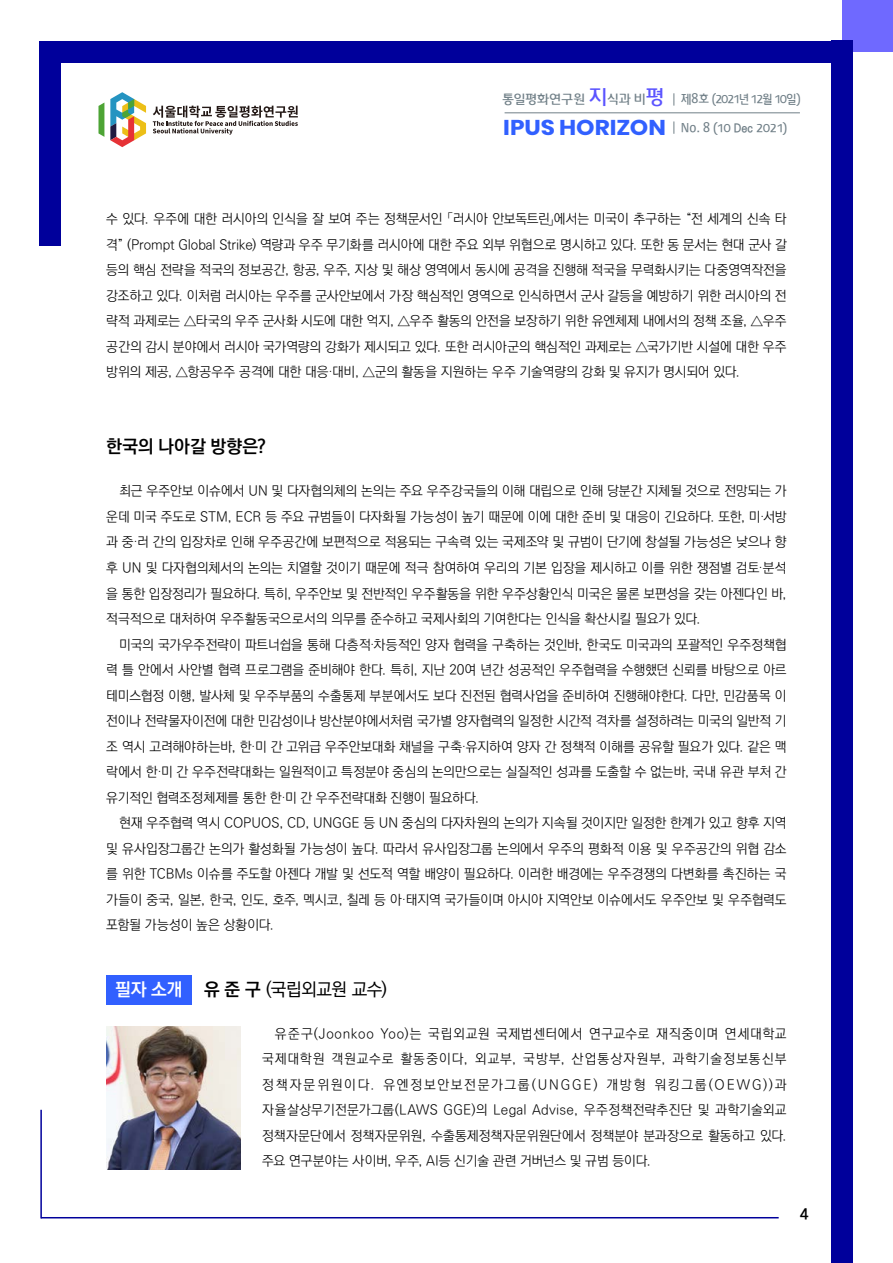
<style>
.page{position:relative;width:893px;height:1263px;background:#fff}
.page>*{position:absolute;margin:0;border:0;box-sizing:border-box;transform-origin:0 0}
.t1{font:500 18px "Ko Pub World Dotum";letter-spacing:-.04em;color:#000}
.t2{font:700 18px "Ko Pub World Dotum";letter-spacing:.01em;color:#000}
.t3{font:700 15px "Ko Pub World Dotum";color:#000}
.t4{font:300 13.5px/25.5px "Ko Pub World Dotum";letter-spacing:-.005em;color:#000;text-align:justify}
.t5{font:12.3px "Daum Regular";letter-spacing:-.025em;color:#707f87}
.t6{font:12px "Daum Regular";letter-spacing:-.05em;color:#707f87;scale:.9 1}
.t7{font:12px "Daum Regular";letter-spacing:-.07em;color:#707f87;scale:.9 1}
.s1{font-size:19.5px;color:#5b54ff}
.s2{font-family:"Poppins";font-weight:700;font-size:21.45px;color:#3160ff}
.s3{font-family:"Ko Pub World Dotum";font-weight:700}
.s4{font-weight:700;color:#fff}
.s5{font-weight:700}
</style>
<div class="page">
<hr style="left:41px;top:1217px;width:738px;height:1px;background:#00009b">
<div style="left:842px;top:0;width:51px;height:52px;background:#6f69ff"></div>
<svg style="left:153px;top:106px;width:145px;height:29px"></svg>
<svg style="left:98px;top:103px;width:6px;height:34px"></svg>
<svg style="left:110px;top:92px;width:36px;height:55px"></svg>
<div style="left:40px;top:41px;width:813px;height:21px;background:#00009b"></div>
<div style="left:831px;top:41px;width:22px;height:1222px;background:#00009b"></div>
<div style="left:40px;top:41px;width:21px;height:205px;background:#00009b"></div>
<hr style="left:40px;top:1110px;width:2px;height:108px;background:#00009b">
<hr style="left:505px;top:112px;width:295px;height:1px;background:#707f87">
<svg style="left:674px;top:93px;width:1px;height:13px"></svg>
<svg style="left:674px;top:121px;width:1px;height:13px"></svg>
<div style="left:106px;top:975px;width:85px;height:30px;background:#3160ff"></div>
<img style="left:106px;top:1026px;width:135px;height:143px">
<p class="t5" style="left:502px;top:92px;width:164px">통일평화연구원 <span class="s1">지</span>식과 비<span class="s1">평</span></p>
<p class="t7" style="left:681px;top:92px;width:135px">제8호 (2021년 12월 10일)</p>
<p class="t6" style="left:503px;top:121px;width:317px"><span class="s2">IPUS HORIZON</span> No. 8 (10 <span class="s3">Dec</span> 2021)</p>
<p class="t4" style="left:106px;top:207px;width:682px">수 있다. 우주에 대한 러시아의 인식을 잘 보여 주는 정책문서인 「러시아 안보독트린」에서는 미국이 추구하는 “전 세계의 신속 타 격” (Prompt Global Strike) 역량과 우주 무기화를 러시아에 대한 주요 외부 위협으로 명시하고 있다. 또한 동 문서는 현대 군사 갈 등의 핵심 전략을 적국의 정보공간, 항공, 우주, 지상 및 해상 영역에서 동시에 공격을 진행해 적국을 무력화시키는 다중영역작전을 강조하고 있다. 이처럼 러시아는 우주를 군사안보에서 가장 핵심적인 영역으로 인식하면서 군사 갈등을 예방하기 위한 러시아의 전 략적 과제로는 △타국의 우주 군사화 시도에 대한 억지, △우주 활동의 안전을 보장하기 위한 유엔체제 내에서의 정책 조율, △우주 공간의 감시 분야에서 러시아 국가역량의 강화가 제시되고 있다. 또한 러시아군의 핵심적인 과제로는 △국가기반 시설에 대한 우주 방위의 제공, △항공우주 공격에 대한 대응·대비, △군의 활동을 지원하는 우주 기술역량의 강화 및 유지가 명시되어 있다.</p>
<h1 class="t2" style="left:106px;top:434px;width:161px">한국의 나아갈 방향은?</h1>
<p class="t4" style="left:106px;top:479px;width:682px;text-indent:13px">최근 우주안보 이슈에서 UN 및 다자협의체의 논의는 주요 우주강국들의 이해 대립으로 인해 당분간 지체될 것으로 전망되는 가 운데 미국 주도로 STM, ECR 등 주요 규범들이 다자화될 가능성이 높기 때문에 이에 대한 준비 및 대응이 긴요하다. 또한, 미·서방 과 중·러 간의 입장차로 인해 우주공간에 보편적으로 적용되는 구속력 있는 국제조약 및 규범이 단기에 창설될 가능성은 낮으나 향 후 UN 및 다자협의체서의 논의는 치열할 것이기 때문에 적극 참여하여 우리의 기본 입장을 제시하고 이를 위한 쟁점별 검토·분석 을 통한 입장정리가 필요하다. 특히, 우주안보 및 전반적인 우주활동을 위한 우주상황인식 미국은 물론 보편성을 갖는 아젠다인 바, 적극적으로 대처하여 우주활동국으로서의 의무를 준수하고 국제사회의 기여한다는 인식을 확산시킬 필요가 있다.</p>
<p class="t4" style="left:106px;top:632px;width:682px;text-indent:13px">미국의 국가우주전략이 파트너쉽을 통해 다층적·차등적인 양자 협력을 구축하는 것인바, 한국도 미국과의 포괄적인 우주정책협 력 틀 안에서 사안별 협력 프로그램을 준비해야 한다. 특히, 지난 20여 년간 성공적인 우주협력을 수행했던 신뢰를 바탕으로 아르 테미스협정 이행, 발사체 및 우주부품의 수출통제 부분에서도 보다 진전된 협력사업을 준비하여 진행해야한다. 다만, 민감품목 이 전이나 전략물자이전에 대한 민감성이나 방산분야에서처럼 국가별 양자협력의 일정한 시간적 격차를 설정하려는 미국의 일반적 기 조 역시 고려해야하는바, 한·미 간 고위급 우주안보대화 채널을 구축·유지하여 양자 간 정책적 이해를 공유할 필요가 있다. 같은 맥 락에서 한·미 간 우주전략대화는 일원적이고 특정분야 중심의 논의만으로는 실질적인 성과를 도출할 수 없는바, 국내 유관 부처 간 유기적인 협력조정체제를 통한 한·미 간 우주전략대화 진행이 필요하다.</p>
<p class="t4" style="left:106px;top:810px;width:682px;text-indent:13px">현재 우주협력 역시 COPUOS, CD, UNGGE 등 UN 중심의 다자차원의 논의가 지속될 것이지만 일정한 한계가 있고 향후 지역 및 유사입장그룹간 논의가 활성화될 가능성이 높다. 따라서 유사입장그룹 논의에서 우주의 평화적 이용 및 우주공간의 위협 감소 를 위한 TCBMs 이슈를 주도할 아젠다 개발 및 선도적 역할 배양이 필요하다. 이러한 배경에는 우주경쟁의 다변화를 촉진하는 국 가들이 중국, 일본, 한국, 인도, 호주, 멕시코, 칠레 등 아·태지역 국가들이며 아시아 지역안보 이슈에서도 우주안보 및 우주협력도 포함될 가능성이 높은 상황이다.</p>
<h1 class="t1" style="left:115px;top:977px;width:274px"><span class="s4">필자 소개</span> <span class="s5">유 준 구</span> (국립외교원 교수)</h1>
<p class="t4" style="left:262px;top:1021px;width:526px;text-indent:13px">유준구(Joonkoo Yoo)는 국립외교원 국제법센터에서 연구교수로 재직중이며 연세대학교 국제대학원 객원교수로 활동중이다, 외교부, 국방부, 산업통상자원부, 과학기술정보통신부 정책자문위원이다. 유엔정보안보전문가그룹(UNGGE) 개방형 워킹그룹(OEWG))과 자율살상무기전문가그룹(LAWS GGE)의 Legal Advise, 우주정책전략추진단 및 과학기술외교 정책자문단에서 정책자문위원, 수출통제정책자문위원단에서 정책분야 분과장으로 활동하고 있다. 주요 연구분야는 사이버, 우주, AI등 신기술 관련 거버넌스 및 규범 등이다.</p>
<p class="t3" style="left:800px;top:1204px;width:10px">4</p>
</div>
